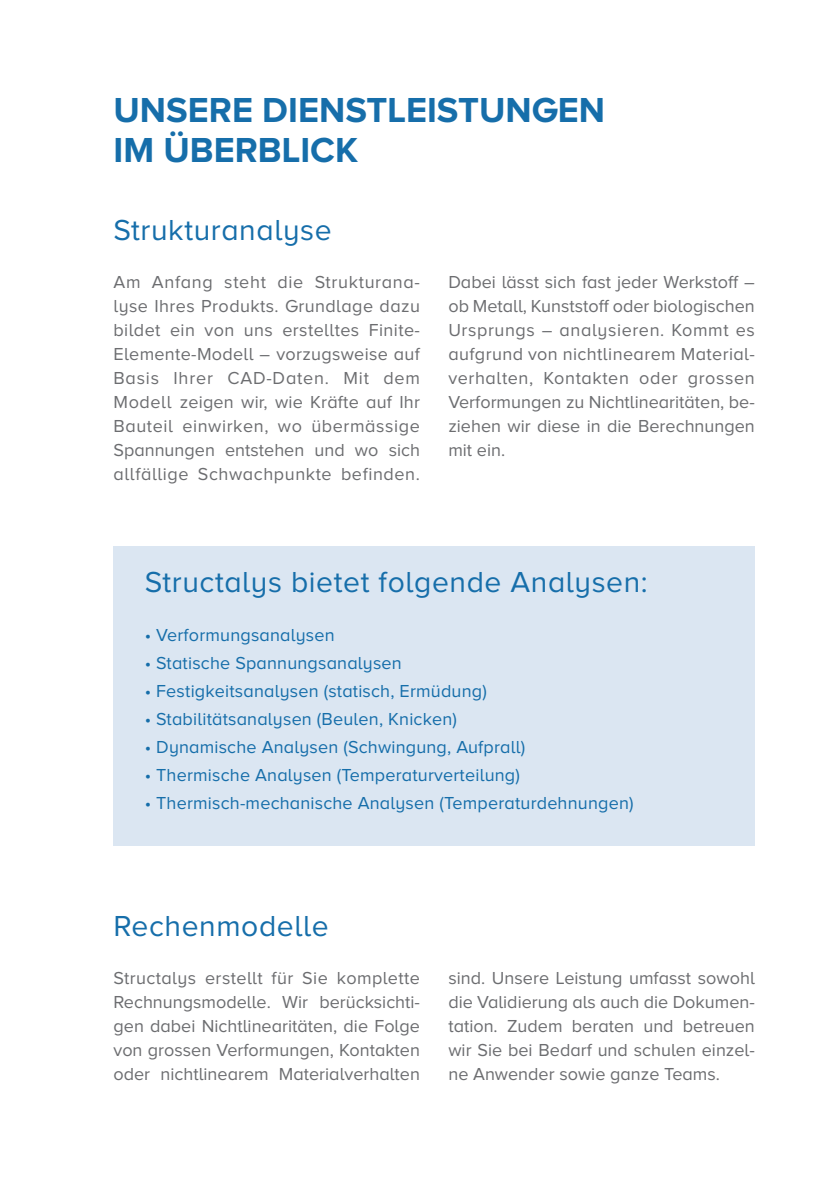
<style>
.page{position:relative;width:840px;height:1191px;background:#fff}
.page>*{position:absolute;margin:0;border:0;box-sizing:border-box;transform-origin:0 0}
.t1{font:700 36px/40px "Proxima Nova A";color:#166eaa}
.t2{font:30px "Proxima Nova A";letter-spacing:.02em;color:#166eaa}
.t3{font:18px/24px "Proxima Nova A";color:#6c6d70;text-align:justify}
.t4{font:18px "Proxima Nova A";letter-spacing:.01em;color:#166eaa}
</style>
<div class="page">
<div style="left:113px;top:547px;width:641px;height:298px;background:#dbe6f2"></div>
<h1 class="t1" style="left:113px;top:89px;width:492px">UNSERE DIENSTLEISTUNGEN<br>IM ÜBERBLICK</h1>
<h2 class="t2" style="left:113px;top:213px;width:219px">Strukturanalyse</h2>
<p class="t3" style="left:113px;top:270px;width:308px">Am Anfang steht die Strukturana&shy;lyse Ihres Produkts. Grundlage dazu bildet ein von uns erstelltes Finite-Elemente-Modell – vorzugsweise auf Basis Ihrer CAD-Daten. Mit dem Modell zeigen wir, wie Kräfte auf Ihr Bauteil einwirken, wo übermässige Spannungen entstehen und wo sich allfällige Schwachpunkte befinden.</p>
<p class="t3" style="left:448px;top:270px;width:308px">Dabei lässt sich fast jeder Werkstoff – ob Metall, Kunststoff oder biologischen Ursprungs – analysieren. Kommt es aufgrund von nichtlinearem Material&shy;verhalten, Kontakten oder grossen Verformungen zu Nichtlinearitäten, be&shy;ziehen wir diese in die Berechnungen mit ein.</p>
<h2 class="t2" style="left:145px;top:565px;width:504px">Structalys bietet folgende Analysen:</h2>
<p class="t4" style="left:145px;top:624px;width:191px">• Verformungsanalysen</p>
<p class="t4" style="left:145px;top:652px;width:258px">• Statische Spannungsanalysen</p>
<p class="t4" style="left:145px;top:680px;width:343px">• Festigkeitsanalysen (statisch, Ermüdung)</p>
<p class="t4" style="left:145px;top:708px;width:313px">• Stabilitätsanalysen (Beulen, Knicken)</p>
<p class="t4" style="left:145px;top:736px;width:382px">• Dynamische Analysen (Schwingung, Aufprall)</p>
<p class="t4" style="left:145px;top:764px;width:376px">• Thermische Analysen (Temperaturverteilung)</p>
<p class="t4" style="left:145px;top:792px;width:490px">• Thermisch-mechanische Analysen (Temperaturdehnungen)</p>
<h2 class="t2" style="left:113px;top:909px;width:216px">Rechenmodelle</h2>
<p class="t3" style="left:113px;top:966px;width:308px">Structalys erstellt für Sie komplette Rechnungsmodelle. Wir berücksichti&shy;gen dabei Nichtlinearitäten, die Folge von grossen Verformungen, Kontakten oder nichtlinearem Materialverhalten</p>
<p class="t3" style="left:448px;top:966px;width:308px">sind. Unsere Leistung umfasst sowohl die Validierung als auch die Dokumen&shy;tation. Zudem beraten und betreuen wir Sie bei Bedarf und schulen einzel&shy;ne Anwender sowie ganze Teams.</p>
</div>
